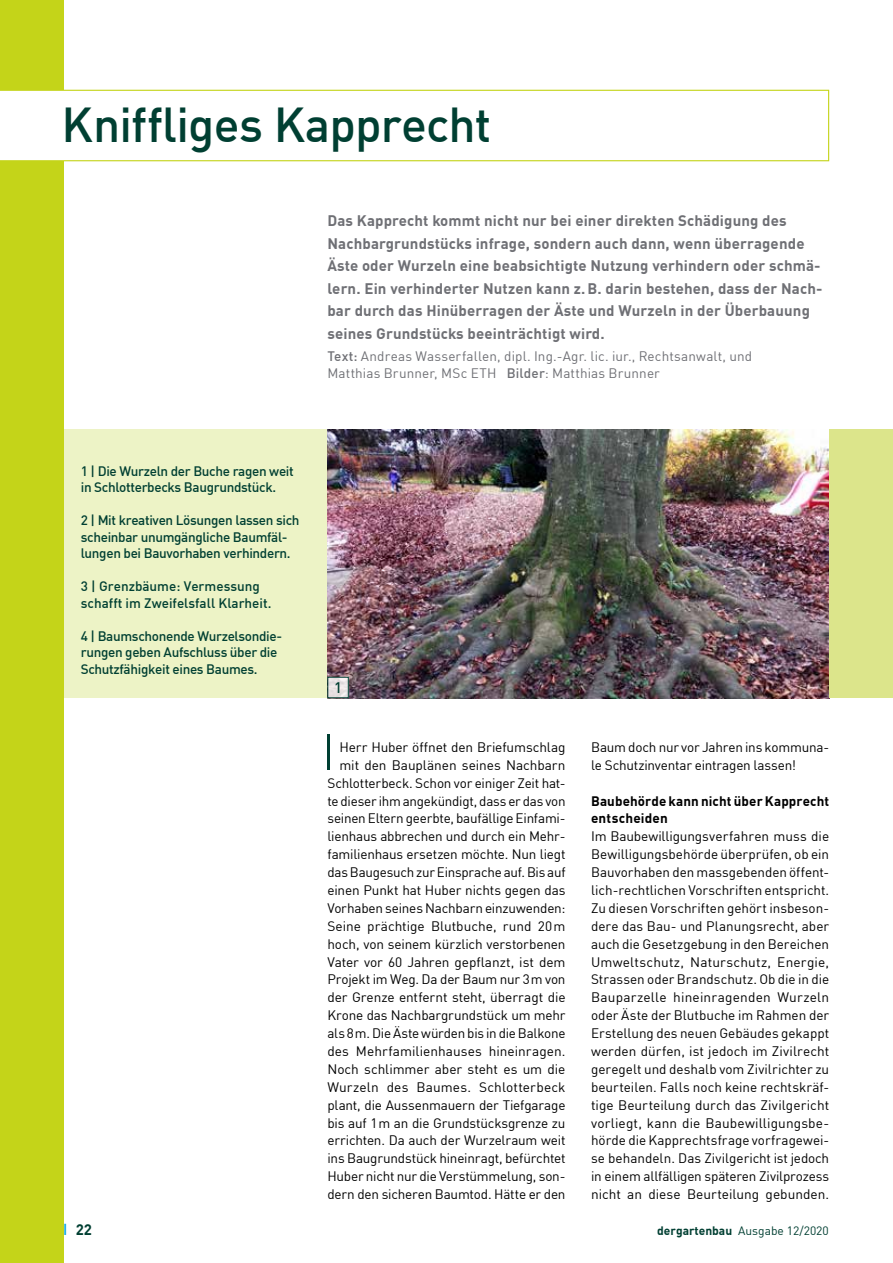
<style>
.page{position:relative;width:893px;height:1263px;background:#fff}
.page>*{position:absolute;margin:0;border:0;box-sizing:border-box;transform-origin:0 0}
.t1{font:500 48px "DIN Offc Pro";letter-spacing:-.015em;color:#003f32}
.t2{font:700 15px/22.5px "DIN Offc Pro";letter-spacing:.01em;color:#6f7075}
.t3{font:700 15px "DIN Offc Pro";color:#003f32}
.t4{font:500 15px "DIN Offc Pro";color:#003f32}
.t5{font:13.5px/17.9px "DIN Offc Pro";letter-spacing:-.01em;color:#000;text-align:right}
.t6{font:500 13.5px/16.5px "DIN Offc Pro";letter-spacing:-.025em;color:#003f32}
.t7{font:13.5px/16.5px "DIN Offc Pro";letter-spacing:.01em;color:#6f7075}
.t8{font:500 13.5px/16.5px "DIN Offc Pro";color:#003f32}
.t9{font:700 13.5px/17.9px "DIN Offc Pro";letter-spacing:.01em;color:#000}
.t10{font:12px "DIN Offc Pro";color:#003f32}
.s1{font-weight:500}
.s2{font-weight:700}
</style>
<div class="page">
<svg style="left:64px;top:1224px;width:2px;height:11px"></svg>
<div style="left:0;top:0;width:64px;height:1263px;background:#c4d419"></div>
<div style="left:64px;top:430px;width:263px;height:268px;background:#edf3c6"></div>
<img style="left:327px;top:430px;width:502px;height:268px">
<hr style="left:327px;top:734px;width:3px;height:36px;background:#003f32">
<div style="left:829px;top:430px;width:64px;height:268px;background:#dce58b"></div>
<svg style="left:329px;top:679px;width:18px;height:17px"></svg>
<div style="left:327px;top:677px;width:22px;height:21px;border:1px solid #003f32"></div>
<svg style="left:0;top:90px;width:829px;height:71px"></svg>
<h1 class="t1" style="left:62px;top:86px;width:431px">Kniffliges Kapprecht</h1>
<p class="t2" style="left:327px;top:208px;width:497px">Das Kapprecht kommt nicht nur bei einer direkten Schädigung des Nachbargrundstücks infrage, sondern auch dann, wenn überragende Äste oder Wurzeln eine beabsichtigte Nutzung verhindern oder schmä&shy;lern. Ein verhinderter Nutzen kann z.B. darin bestehen, dass der Nach&shy;bar durch das Hinüberragen der Äste und Wurzeln in der Überbauung seines Grundstücks beeinträchtigt wird.</p>
<p class="t7" style="left:327px;top:347px;width:426px"><span class="s1">Text:</span> Andreas Wasserfallen, dipl. Ing.-Agr. lic. iur., Rechtsanwalt, und<br>Matthias Brunner, MSc ETH <span class="s1">Bilder</span>: Matthias Brunner</p>
<p class="t6" style="left:81px;top:461px;width:214px">1 | Die Wurzeln der Buche ragen weit in Schlotterbecks Baugrundstück.</p>
<p class="t6" style="left:81px;top:511px;width:220px">2 | Mit kreativen Lösungen lassen sich scheinbar unumgängliche Baumfäl&shy;lungen bei Bauvorhaben verhindern.</p>
<p class="t8" style="left:81px;top:577px;width:192px">3 | Grenzbäume: Vermessung schafft im Zweifelsfall Klarheit.</p>
<p class="t6" style="left:81px;top:626px;width:203px">4 | Baumschonende Wurzelsondie&shy;rungen geben Aufschluss über die<br>Schutzfähigkeit eines Baumes.</p>
<p class="t4" style="left:334px;top:675px;width:9px">1</p>
<p class="t5" style="left:327px;top:737px;width:240px">Herr Huber öffnet den Briefumschlag mit den Bauplänen seines Nachbarn Schlotterbeck. Schon vor einiger Zeit hat&shy;te dieser ihm angekündigt, dass er das von seinen Eltern geerbte, baufällige Einfami&shy;lienhaus abbrechen und durch ein Mehr&shy;familienhaus ersetzen möchte. Nun liegt das Baugesuch zur Einsprache auf. Bis auf einen Punkt hat Huber nichts gegen das Vorhaben seines Nachbarn einzuwenden:<br>Seine prächtige Blutbuche, rund 20m hoch, von seinem kürzlich verstorbenen Vater vor 60 Jahren gepflanzt, ist dem Projekt im Weg. Da der Baum nur 3m von der Grenze entfernt steht, überragt die Krone das Nachbargrundstück um mehr als 8m. Die Äste würden bis in die Balkone des Mehrfamilienhauses hineinragen.<br>Noch schlimmer aber steht es um die Wurzeln des Baumes. Schlotterbeck plant, die Aussenmauern der Tiefgarage bis auf 1m an die Grundstücksgrenze zu errichten. Da auch der Wurzelraum weit ins Baugrundstück hineinragt, befürchtet Huber nicht nur die Verstümmelung, son&shy;dern den sicheren Baumtod. Hätte er den</p>
<p class="t5" style="left:591px;top:737px;width:240px;text-align:left">Baum doch nur vor Jahren ins kommuna&shy;le Schutzinventar eintragen lassen!</p>
<p class="t9" style="left:591px;top:790px;width:240px">Baubehörde kann nicht über Kapprecht entscheiden</p>
<p class="t5" style="left:591px;top:826px;width:240px;text-align:justify">Im Baubewilligungsverfahren muss die Bewilligungsbehörde überprüfen, ob ein Bauvorhaben den massgebenden öffent&shy;lich-rechtlichen Vorschriften entspricht.<br>Zu diesen Vorschriften gehört insbeson&shy;dere das Bau- und Planungsrecht, aber auch die Gesetzgebung in den Bereichen Umweltschutz, Naturschutz, Energie, Strassen oder Brandschutz. Ob die in die Bauparzelle hineinragenden Wurzeln oder Äste der Blutbuche im Rahmen der Erstellung des neuen Gebäudes gekappt werden dürfen, ist jedoch im Zivilrecht geregelt und deshalb vom Zivilrichter zu beurteilen. Falls noch keine rechtskräf&shy;tige Beurteilung durch das Zivilgericht vorliegt, kann die Baubewilligungsbe&shy;hörde die Kapprechtsfrage vorfragewei&shy;se behandeln. Das Zivilgericht ist jedoch in einem allfälligen späteren Zivilprozess nicht an diese Beurteilung gebunden.</p>
<p class="t3" style="left:76px;top:1217px;width:18px">22</p>
<p class="t10" style="left:657px;top:1221px;width:173px"><span class="s2">dergartenbau</span> Ausgabe 12/2020</p>
</div>
